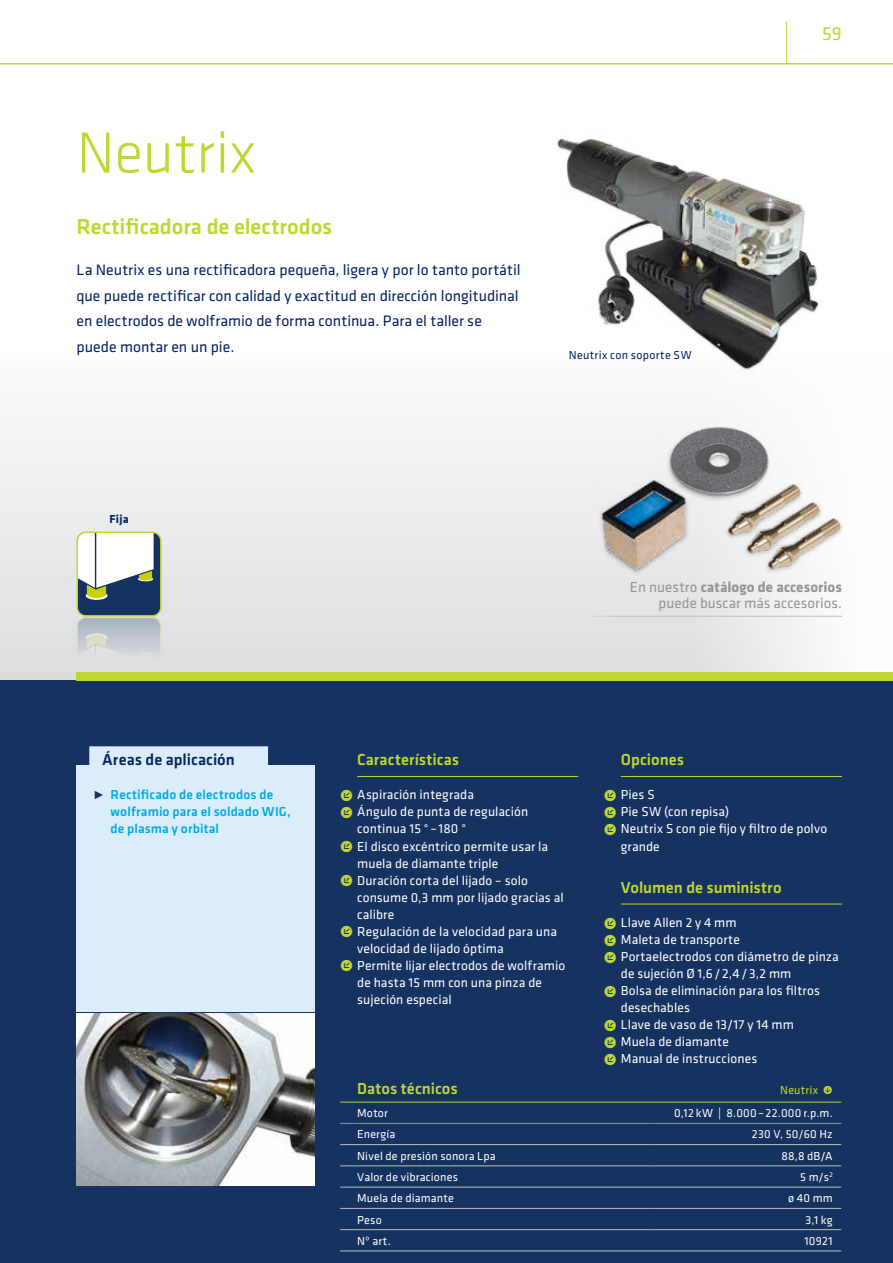
<style>
.page{position:relative;width:893px;height:1263px;background:#fff}
.page>*{position:absolute;margin:0;border:0;box-sizing:border-box;transform-origin:0 0}
.t1{font:300 60px "Klavika";color:#bfd730}
.t2{font:500 22.5px "Klavika";color:#bfd730}
.t3{font:19.5px "Klavika";color:#bfd730}
.t4{font:500 16.5px "Klavika";color:#bfd730}
.t5{font:500 16.5px "Klavika";color:#052465}
.t6{font:15.75px/25.5px "Klavika";color:#052465}
.t7{font:15px/15.8px "Klavika";letter-spacing:.005em;color:#939598;text-align:right}
.t8{font:13.5px "Klavika";letter-spacing:.005em;color:#fff}
.t9{font:500 13.5px/17px "Klavika";letter-spacing:.01em;color:#00abe6}
.t10{font:12px "Klavika";letter-spacing:.015em;color:#fff}
.t11{font:12px "Klavika";letter-spacing:.025em;color:#052465}
.t12{font:12px "Klavika";letter-spacing:.02em;color:#bfd730}
.t13{font:700 12px "Klavika";color:#052465}
.s1{font-weight:700}
.s2{font-size:16.5px;color:#163260}
.s3{font-size:16.5px;color:#bfd730}
</style>
<div class="page">
<svg style="left:0;top:418px;width:842px;height:262px;fill:#eaebec"></svg>
<div style="left:0;top:680px;width:893px;height:583px;background:#163260"></div>
<hr style="left:0;top:63px;width:893px;height:2px;background:#bfd730">
<hr style="left:786px;top:21px;width:1px;height:43px;background:#bfd730">
<div style="left:77px;top:765px;width:238px;height:247px;background:#dcedfa"></div>
<img style="left:77px;top:1014px;width:238px;height:171px">
<hr style="left:559px;top:616px;width:283px;height:1px;background:#bcbec0">
<div style="left:660px;top:420px;width:119px;height:84px;background:#000;opacity:.25"></div>
<img style="left:661px;top:419px;width:115px;height:81px">
<div style="left:743px;top:500px;width:80px;height:59px;background:#000;opacity:.25"></div>
<img style="left:747px;top:501px;width:74px;height:52px">
<div style="left:764px;top:517px;width:80px;height:58px;background:#000;opacity:.25"></div>
<img style="left:768px;top:518px;width:74px;height:51px">
<div style="left:596px;top:478px;width:93px;height:98px;background:#000;opacity:.25"></div>
<img style="left:598px;top:474px;width:87px;height:100px">
<div style="left:723px;top:483px;width:80px;height:58px;background:#000;opacity:.25"></div>
<img style="left:727px;top:484px;width:74px;height:51px">
<img style="left:557px;top:136px;width:262px;height:234px">
<div style="left:77px;top:672px;width:816px;height:8px;background:#bfd730"></div>
<div style="left:77px;top:532px;width:84px;height:84px;background:#163260;border-radius:9px"></div>
<svg style="left:86px;top:592px;width:22px;height:8px"></svg>
<svg style="left:77px;top:532px;width:77px;height:66px"></svg>
<div style="left:77px;top:531px;width:85px;height:86px;border:2px solid #bfd730;border-radius:9px"></div>
<svg style="left:77px;top:617px;width:84px;height:84px"></svg>
<svg style="left:86px;top:633px;width:22px;height:8px"></svg>
<svg style="left:80px;top:635px;width:74px;height:64px"></svg>
<div style="left:77px;top:617px;width:85px;height:85px;border:2px solid #bfd730;border-radius:9px"></div>
<div style="left:89px;top:746px;width:179px;height:24px;background:#dcedfa"></div>
<hr style="left:357px;top:776px;width:221px;height:1px;background:#bfd730">
<hr style="left:621px;top:776px;width:221px;height:1px;background:#bfd730">
<hr style="left:621px;top:904px;width:221px;height:1px;background:#bfd730">
<svg style="left:340px;top:1123px;width:17px;height:1px"></svg>
<hr style="left:357px;top:1123px;width:294px;height:1px;background:#939598">
<hr style="left:651px;top:1123px;width:190px;height:1px;background:#939598">
<svg style="left:340px;top:1144px;width:17px;height:1px"></svg>
<svg style="left:340px;top:1165px;width:17px;height:1px"></svg>
<svg style="left:340px;top:1187px;width:17px;height:1px"></svg>
<svg style="left:340px;top:1208px;width:17px;height:1px"></svg>
<svg style="left:340px;top:1229px;width:17px;height:1px"></svg>
<svg style="left:340px;top:1250px;width:17px;height:1px"></svg>
<hr style="left:357px;top:1144px;width:294px;height:1px;background:#bcbec0">
<hr style="left:357px;top:1165px;width:294px;height:1px;background:#bcbec0">
<hr style="left:357px;top:1187px;width:294px;height:1px;background:#bcbec0">
<hr style="left:357px;top:1208px;width:294px;height:1px;background:#bcbec0">
<hr style="left:357px;top:1229px;width:294px;height:1px;background:#bcbec0">
<hr style="left:357px;top:1250px;width:294px;height:1px;background:#bcbec0">
<hr style="left:651px;top:1144px;width:190px;height:1px;background:#bcbec0">
<hr style="left:651px;top:1165px;width:190px;height:1px;background:#bcbec0">
<hr style="left:651px;top:1187px;width:190px;height:1px;background:#bcbec0">
<hr style="left:651px;top:1208px;width:190px;height:1px;background:#bcbec0">
<hr style="left:651px;top:1229px;width:190px;height:1px;background:#bcbec0">
<hr style="left:651px;top:1250px;width:190px;height:1px;background:#bcbec0">
<svg style="left:340px;top:1102px;width:17px;height:1px"></svg>
<hr style="left:357px;top:1102px;width:294px;height:1px;background:#bfd730">
<hr style="left:651px;top:1102px;width:190px;height:1px;background:#bfd730">
<h1 class="t1" style="left:77px;top:122px;width:181px">Neutrix</h1>
<h2 class="t2" style="left:77px;top:214px;width:257px">Rectificadora de electrodos</h2>
<p class="t6" style="left:77px;top:258px;width:446px">La Neutrix es una rectificadora pequeña, ligera y por lo tanto portátil que puede rectificar con calidad y exactitud en dirección longitudinal en electrodos de wolframio de forma continua. Para el taller se puede montar en un pie.</p>
<p class="t11" style="left:569px;top:348px;width:124px">Neutrix con soporte SW</p>
<h3 class="t3" style="left:822px;top:24px;width:21px">59</h3>
<p class="t13" style="left:109px;top:513px;width:21px">Fija</p>
<p class="t7" style="left:630px;top:580px;width:214px">En nuestro <span class="s1">catálogo de accesorios </span>puede buscar más accesorios.</p>
<p class="t5" style="left:102px;top:751px;width:134px">Áreas de aplicación</p>
<p class="t9" style="left:111px;top:786px;width:182px;text-indent:-17px"><span class="s2">˭</span> Rectificado de electrodos de wolframio para el soldado WIG, de plasma y orbital</p>
<p class="t4" style="left:357px;top:751px;width:103px">Características</p>
<p class="t8" style="left:340px;top:788px;width:135px"><span class="s3">ˠ</span> Aspiración integrada</p>
<p class="t8" style="left:340px;top:805px;width:190px"><span class="s3">ˠ</span> Ángulo de punta de regulación</p>
<p class="t8" style="left:357px;top:822px;width:110px">continua 15 ° – 180 °</p>
<p class="t8" style="left:340px;top:839px;width:209px"><span class="s3">ˠ</span> El disco excéntrico permite usar la</p>
<p class="t8" style="left:357px;top:856px;width:143px">muela de diamante triple</p>
<p class="t8" style="left:340px;top:873px;width:189px"><span class="s3">ˠ</span> Duración corta del lijado – solo</p>
<p class="t8" style="left:357px;top:890px;width:208px">consume 0,3 mm por lijado gracias al</p>
<p class="t8" style="left:357px;top:907px;width:38px">calibre</p>
<p class="t8" style="left:340px;top:924px;width:218px"><span class="s3">ˠ</span> Regulación de la velocidad para una</p>
<p class="t8" style="left:357px;top:941px;width:148px">velocidad de lijado óptima</p>
<p class="t8" style="left:340px;top:958px;width:227px"><span class="s3">ˠ</span> Permite lijar electrodos de wolframio</p>
<p class="t8" style="left:357px;top:975px;width:186px">de hasta 15 mm con una pinza de</p>
<p class="t8" style="left:357px;top:992px;width:96px">sujeción especial</p>
<p class="t4" style="left:621px;top:751px;width:65px">Opciones</p>
<p class="t8" style="left:604px;top:788px;width:52px"><span class="s3">ˠ</span> Pies S</p>
<p class="t8" style="left:604px;top:805px;width:127px"><span class="s3">ˠ</span> Pie SW (con repisa)</p>
<p class="t8" style="left:604px;top:822px;width:225px"><span class="s3">ˠ</span> Neutrix S con pie fijo y filtro de polvo</p>
<p class="t8" style="left:621px;top:839px;width:40px">grande</p>
<p class="t4" style="left:621px;top:879px;width:162px">Volumen de suministro</p>
<p class="t8" style="left:604px;top:915px;width:134px"><span class="s3">ˠ</span> Llave Allen 2 y 4 mm</p>
<p class="t8" style="left:604px;top:932px;width:138px"><span class="s3">ˠ</span> Maleta de transporte</p>
<p class="t8" style="left:604px;top:949px;width:237px"><span class="s3">ˠ</span> Portaelectrodos con diámetro de pinza</p>
<p class="t8" style="left:621px;top:967px;width:172px">de sujeción Ø 1,6 / 2,4 / 3,2 mm</p>
<p class="t8" style="left:604px;top:984px;width:218px"><span class="s3">ˠ</span> Bolsa de eliminación para los filtros</p>
<p class="t8" style="left:621px;top:1001px;width:71px">desechables</p>
<p class="t8" style="left:604px;top:1018px;width:192px"><span class="s3">ˠ</span> Llave de vaso de 13/17 y 14 mm</p>
<p class="t8" style="left:604px;top:1035px;width:127px"><span class="s3">ˠ</span> Muela de diamante</p>
<p class="t8" style="left:604px;top:1052px;width:155px"><span class="s3">ˠ</span> Manual de instrucciones</p>
<p class="t4" style="left:357px;top:1079px;width:102px">Datos técnicos</p>
<p class="t12" style="left:780px;top:1083px;width:54px">Neutrix •</p>
<p class="t10" style="left:357px;top:1107px;width:32px">Motor</p>
<p class="t10" style="left:674px;top:1107px;width:160px">0,12 kW | 8.000 – 22.000 r.p.m.</p>
<p class="t10" style="left:357px;top:1128px;width:40px">Energía</p>
<p class="t10" style="left:752px;top:1128px;width:82px">230 V, 50/60 Hz</p>
<p class="t10" style="left:357px;top:1149px;width:140px">Nivel de presión sonora Lpa</p>
<p class="t10" style="left:781px;top:1149px;width:53px">88,8 dB/A</p>
<p class="t10" style="left:357px;top:1171px;width:102px">Valor de vibraciones</p>
<p class="t10" style="left:800px;top:1171px;width:34px">5 m/s<sup>2</sup></p>
<p class="t10" style="left:357px;top:1192px;width:98px">Muela de diamante</p>
<p class="t10" style="left:788px;top:1192px;width:46px">ø 40 mm</p>
<p class="t10" style="left:357px;top:1213px;width:26px">Peso</p>
<p class="t10" style="left:805px;top:1213px;width:29px">3,1 kg</p>
<p class="t10" style="left:357px;top:1234px;width:35px">Nº art.</p>
<p class="t10" style="left:804px;top:1234px;width:30px">10921</p>
</div>
